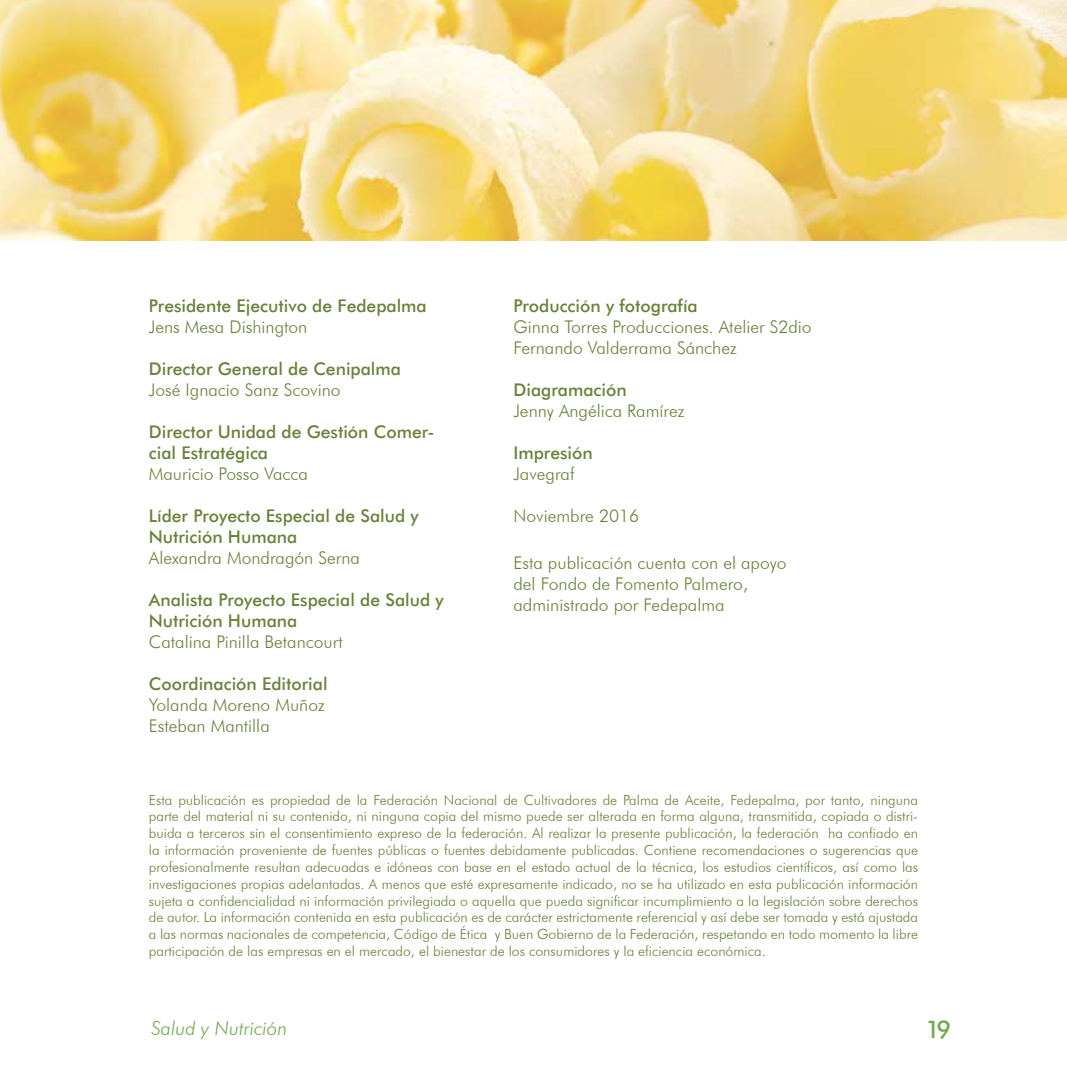
<style>
.page{position:relative;width:1067px;height:1067px;background:#fff}
.page>*{position:absolute;margin:0;border:0;box-sizing:border-box;transform-origin:0 0}
.t1{font:500 24.5px "Futura BT";color:#73a950}
.t2{font:italic 300 19.25px "Futura BT";color:#73a950}
.t3{font:300 17.5px/21px "Futura BT";color:#6a813b}
.t4{font:500 17.5px/21px "Futura BT";color:#6a813b}
.t5{font:300 14px/16.8px "Futura BT";color:#6a813b;text-align:justify}
</style>
<div class="page">
<img style="left:0;top:0;width:1067px;height:241px">
<p class="t4" style="left:149px;top:295px;width:279px">Presidente Ejecutivo de Fedepalma</p>
<p class="t3" style="left:149px;top:316px;width:160px">Jens Mesa Dishington</p>
<p class="t4" style="left:149px;top:358px;width:254px">Director General de Cenipalma</p>
<p class="t3" style="left:149px;top:379px;width:193px">José Ignacio Sanz Scovino</p>
<p class="t4" style="left:149px;top:421px;width:287px">Director Unidad de Gestión Comer&shy;cial Estratégica</p>
<p class="t3" style="left:149px;top:463px;width:160px">Mauricio Posso Vacca</p>
<p class="t4" style="left:149px;top:505px;width:271px">Líder Proyecto Especial de Salud y<br>Nutrición Humana</p>
<p class="t3" style="left:149px;top:547px;width:212px">Alexandra Mondragón Serna</p>
<p class="t4" style="left:149px;top:589px;width:296px">Analista Proyecto Especial de Salud y<br>Nutrición Humana</p>
<p class="t3" style="left:149px;top:631px;width:195px">Catalina Pinilla Betancourt</p>
<p class="t4" style="left:149px;top:673px;width:180px">Coordinación Editorial</p>
<p class="t3" style="left:149px;top:694px;width:177px">Yolanda Moreno Muñoz<br>Esteban Mantilla</p>
<p class="t4" style="left:513px;top:295px;width:186px">Producción y fotografía</p>
<p class="t3" style="left:513px;top:316px;width:300px">Ginna Torres Producciones. Atelier S2dio<br>Fernando Valderrama Sánchez</p>
<p class="t4" style="left:513px;top:379px;width:115px">Diagramación</p>
<p class="t3" style="left:513px;top:400px;width:172px">Jenny Angélica Ramírez</p>
<p class="t4" style="left:513px;top:442px;width:81px">Impresión</p>
<p class="t3" style="left:513px;top:463px;width:63px">Javegraf</p>
<p class="t3" style="left:513px;top:505px;width:127px">Noviembre 2016</p>
<p class="t3" style="left:513px;top:552px;width:275px">Esta publicación cuenta con el apoyo del Fondo de Fomento Palmero, administrado por Fedepalma</p>
<p class="t5" style="left:149px;top:791px;width:770px">Esta publicación es propiedad de la Federación Nacional de Cultivadores de Palma de Aceite, Fedepalma, por tanto, ninguna parte del material ni su contenido, ni ninguna copia del mismo puede ser alterada en forma alguna, transmitida, copiada o distri&shy;buida a terceros sin el consentimiento expreso de la federación. Al realizar la presente publicación, la federación ha confiado en la información proveniente de fuentes públicas o fuentes debidamente publicadas. Contiene recomendaciones o sugerencias que profesionalmente resultan adecuadas e idóneas con base en el estado actual de la técnica, los estudios científicos, así como las investigaciones propias adelantadas. A menos que esté expresamente indicado, no se ha utilizado en esta publicación información sujeta a confidencialidad ni información privilegiada o aquella que pueda significar incumplimiento a la legislación sobre derechos de autor. La información contenida en esta publicación es de carácter estrictamente referencial y así debe ser tomada y está ajustada a las normas nacionales de competencia, Código de Ética y Buen Gobierno de la Federación, respetando en todo momento la libre participación de las empresas en el mercado, el bienestar de los consumidores y la eficiencia económica.</p>
<h2 class="t2" style="left:151px;top:1016px;width:137px">Salud y Nutrición</h2>
<h1 class="t1" style="left:925px;top:1014px;width:27px">19</h1>
</div>
